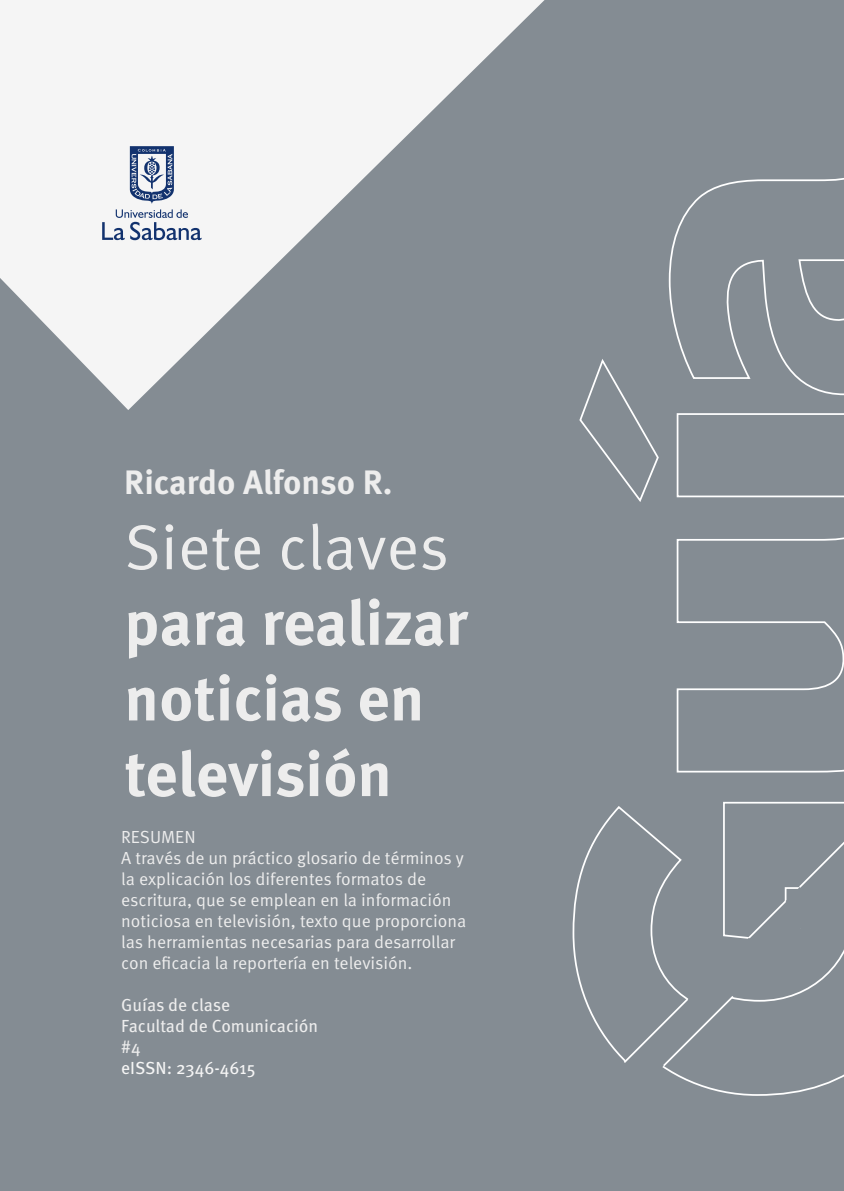
<style>
.page{position:relative;width:844px;height:1191px;background:#fff}
.page>*{position:absolute;margin:0;border:0;box-sizing:border-box;transform-origin:0 0}
.t1{font:700 63px/75.6px "Meta Pro";letter-spacing:-.005em;color:#ededed}
.t2{font:63px "Meta Pro";letter-spacing:-.005em;color:#ededed}
.t3{font:700 33.77px "Meta Pro";color:#ededed}
.t4{font:17.5px/21px "Meta Pro";color:#ededed}
.t5{font:17.5px/21px "Meta Pro";color:#ededed}
.t6{font:17.5px "Meta Pro";letter-spacing:-.005em;color:#f5f5f5}
</style>
<div class="page">
<div style="left:0;top:0;width:843px;height:1191px;background:#848c93"></div>
<svg style="left:0;top:0;width:544px;height:410px;fill:#f5f5f5"></svg>
<svg style="left:102px;top:146px;width:99px;height:94px;background:#c3cad7"></svg>
<svg style="left:572px;top:801px;width:271px;height:295px"></svg>
<svg style="left:676px;top:537px;width:167px;height:236px"></svg>
<svg style="left:579px;top:359px;width:264px;height:143px"></svg>
<svg style="left:667px;top:178px;width:176px;height:218px"></svg>
<svg style="left:746px;top:898px;width:41px;height:42px"></svg>
<svg style="left:797px;top:802px;width:46px;height:87px"></svg>
<svg style="left:621px;top:994px;width:114px;height:74px"></svg>
<h2 class="t3" style="left:124px;top:460px;width:270px">Ricardo Alfonso R.</h2>
<h1 class="t2" style="left:124px;top:507px;width:326px">Siete claves</h1>
<h1 class="t1" style="left:124px;top:587px;width:345px">para realizar noticias en televisión</h1>
<p class="t4" style="left:121px;top:827px;width:346px">RESUMEN<br>A través de un práctico glosario de términos y la explicación los diferentes formatos de escritura, que se emplean en la información noticiosa en televisión, texto que proporciona las herramientas necesarias para desarrollar con eficacia la reportería en televisión.</p>
<p class="t5" style="left:121px;top:995px;width:198px">Guías de clase<br>Facultad de Comunicación #4</p>
<p class="t6" style="left:121px;top:1057px;width:136px">eISSN: 2346-4615</p>
</div>
